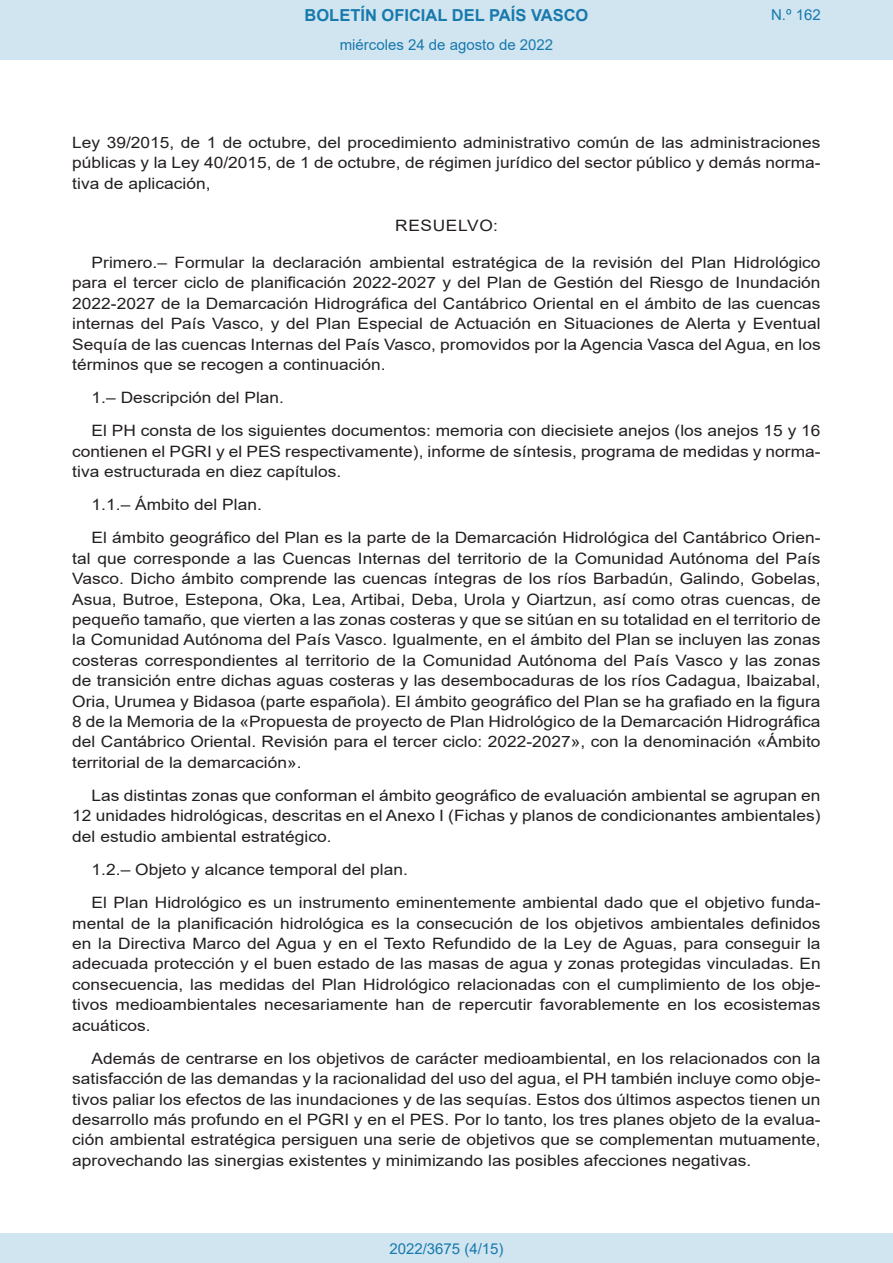
<style>
.page{position:relative;width:893px;height:1263px;background:#fff}
.page>*{position:absolute;margin:0;border:0;box-sizing:border-box;transform-origin:0 0}
.t1{font:700 16.5px "Arial";color:#1879ad}
.BOPVDetalle{font:15.6px/20.4px "Arial";color:#231f20;text-align:justify;scale:1.11 1}
.BOPVClave{font:15.6px "Arial";letter-spacing:.035em;color:#231f20;scale:1.11 1}
.Paginacion_Centro{font:15px "Arial";color:#1879ad}
</style>
<div class="page">
<div style="left:0;top:0;width:893px;height:60px;background:#d0e5f0"></div>
<div style="left:0;top:1233px;width:893px;height:30px;background:#d0e5f0"></div>
<p class="t1" style="left:305px;top:3px;width:285px">BOLETÍN OFICIAL DEL PAÍS VASCO</p>
<p class="Paginacion_Centro" style="left:340px;top:35px;width:215px">miércoles 24 de agosto de 2022</p>
<p class="Paginacion_Centro" style="left:771px;top:5px;width:51px">N.º 162</p>
<p class="BOPVDetalle" style="left:72px;top:132px;width:676px">Ley 39/2015, de 1 de octubre, del procedimiento administrativo común de las administraciones públicas y la Ley 40/2015, de 1 de octubre, de régimen jurídico del sector público y demás norma&shy;tiva de aplicación,</p>
<p class="BOPVClave" style="left:395px;top:214px;width:94px">RESUELVO:</p>
<p class="BOPVDetalle" style="left:72px;top:252px;width:676px;text-indent:19px">Primero.– Formular la declaración ambiental estratégica de la revisión del Plan Hidrológico para el tercer ciclo de planificación 2022-2027 y del Plan de Gestión del Riesgo de Inundación 2022-2027 de la Demarcación Hidrográfica del Cantábrico Oriental en el ámbito de las cuencas internas del País Vasco, y del Plan Especial de Actuación en Situaciones de Alerta y Eventual Sequía de las cuencas Internas del País Vasco, promovidos por la Agencia Vasca del Agua, en los términos que se recogen a continuación.</p>
<p class="BOPVDetalle" style="left:92px;top:387px;width:175px">1.– Descripción del Plan.</p>
<p class="BOPVDetalle" style="left:72px;top:420px;width:676px;text-indent:19px">El PH consta de los siguientes documentos: memoria con diecisiete anejos (los anejos 15 y 16 contienen el PGRI y el PES respectivamente), informe de síntesis, programa de medidas y norma&shy;tiva estructurada en diez capítulos.</p>
<p class="BOPVDetalle" style="left:92px;top:494px;width:155px">1.1.– Ámbito del Plan.</p>
<p class="BOPVDetalle" style="left:72px;top:528px;width:676px;text-indent:19px">El ámbito geográfico del Plan es la parte de la Demarcación Hidrológica del Cantábrico Orien&shy;tal que corresponde a las Cuencas Internas del territorio de la Comunidad Autónoma del País Vasco. Dicho ámbito comprende las cuencas íntegras de los ríos Barbadún, Galindo, Gobelas, Asua, Butroe, Estepona, Oka, Lea, Artibai, Deba, Urola y Oiartzun, así como otras cuencas, de pequeño tamaño, que vierten a las zonas costeras y que se sitúan en su totalidad en el territorio de la Comunidad Autónoma del País Vasco. Igualmente, en el ámbito del Plan se incluyen las zonas costeras correspondientes al territorio de la Comunidad Autónoma del País Vasco y las zonas de transición entre dichas aguas costeras y las desembocaduras de los ríos Cadagua, Ibaizabal, Oria, Urumea y Bidasoa (parte española). El ámbito geográfico del Plan se ha grafiado en la figura 8 de la Memoria de la «Propuesta de proyecto de Plan Hidrológico de la Demarcación Hidrográfica del Cantábrico Oriental. Revisión para el tercer ciclo: 2022-2027», con la denominación «Ámbito territorial de la demarcación».</p>
<p class="BOPVDetalle" style="left:72px;top:785px;width:676px;text-indent:19px">Las distintas zonas que conforman el ámbito geográfico de evaluación ambiental se agrupan en 12 unidades hidrológicas, descritas en el Anexo I (Fichas y planos de condicionantes ambientales) del estudio ambiental estratégico.</p>
<p class="BOPVDetalle" style="left:92px;top:859px;width:286px">1.2.– Objeto y alcance temporal del plan.</p>
<p class="BOPVDetalle" style="left:72px;top:892px;width:676px;text-indent:19px">El Plan Hidrológico es un instrumento eminentemente ambiental dado que el objetivo funda&shy;mental de la planificación hidrológica es la consecución de los objetivos ambientales definidos en la Directiva Marco del Agua y en el Texto Refundido de la Ley de Aguas, para conseguir la adecuada protección y el buen estado de las masas de agua y zonas protegidas vinculadas. En consecuencia, las medidas del Plan Hidrológico relacionadas con el cumplimiento de los obje&shy;tivos medioambientales necesariamente han de repercutir favorablemente en los ecosistemas acuáticos.</p>
<p class="BOPVDetalle" style="left:72px;top:1048px;width:676px;text-indent:19px">Además de centrarse en los objetivos de carácter medioambiental, en los relacionados con la satisfacción de las demandas y la racionalidad del uso del agua, el PH también incluye como obje&shy;tivos paliar los efectos de las inundaciones y de las sequías. Estos dos últimos aspectos tienen un desarrollo más profundo en el PGRI y en el PES. Por lo tanto, los tres planes objeto de la evalua&shy;ción ambiental estratégica persiguen una serie de objetivos que se complementan mutuamente, aprovechando las sinergias existentes y minimizando las posibles afecciones negativas.</p>
<p class="Paginacion_Centro" style="left:389px;top:1238px;width:116px">2022/3675 (4/15)</p>
</div>
